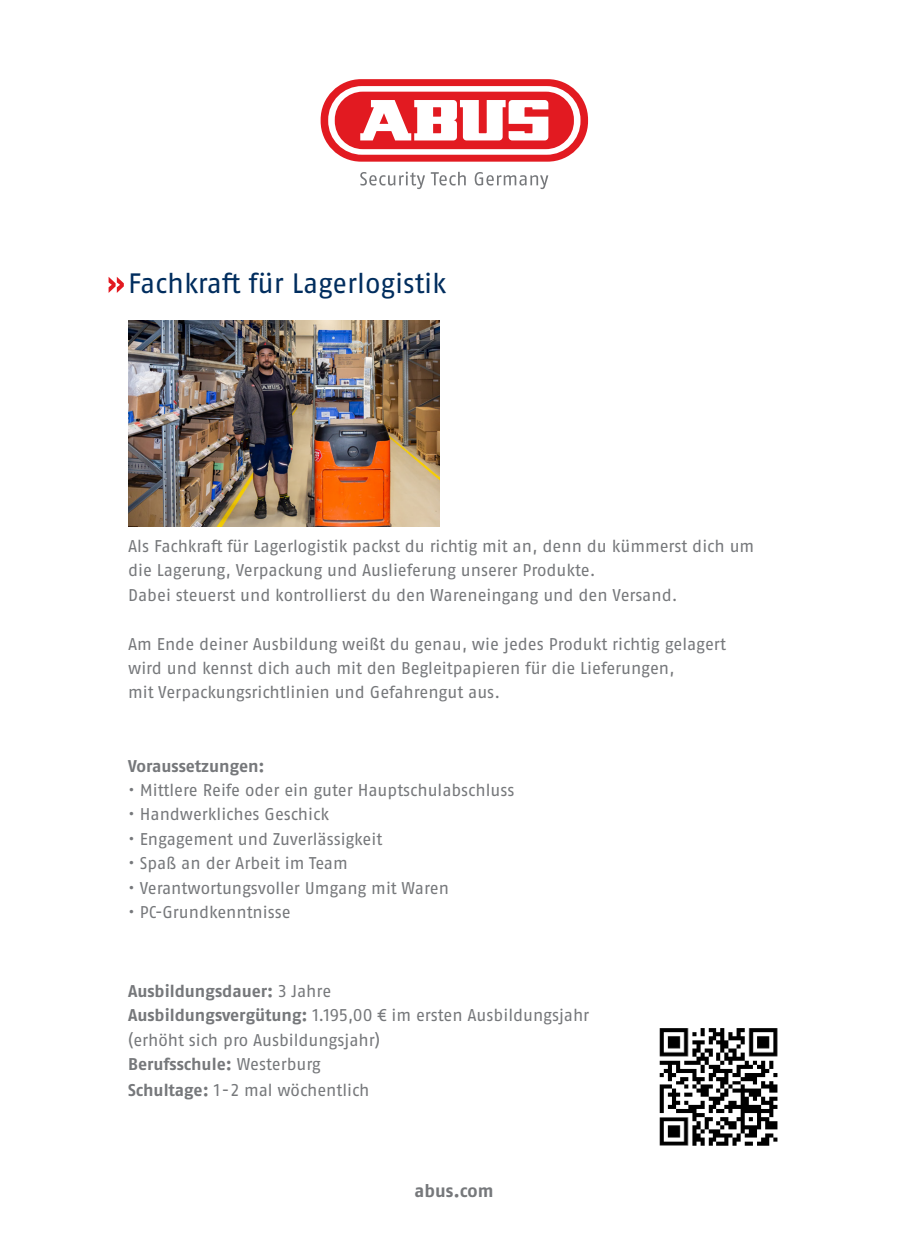
<style>
.page{position:relative;width:908px;height:1259px;background:#fff}
.page>*{position:absolute;margin:0;border:0;box-sizing:border-box;transform-origin:0 0}
.t1{font:28px "ABUS Fago Pro";letter-spacing:-.005em;color:#002d5e}
.t2{font:700 18px "ABUS Fago Pro";color:#76787b}
.t3{font:17px/24.4px "ABUS Fago Pro";letter-spacing:-.005em;color:#76787b}
.t4{font:700 17px "ABUS Fago Pro";letter-spacing:-.005em;color:#76787b}
.s1{font-weight:700}
</style>
<div class="page">
<div style="left:320px;top:79px;width:267px;height:83px;background:#e21a21;border-radius:40px"></div>
<svg style="left:328px;top:86px;width:252px;height:69px;background:#fcedee"></svg>
<div style="left:334px;top:92px;width:239px;height:57px;background:#e21a21;border-radius:28px"></div>
<svg style="left:360px;top:100px;width:188px;height:40px"></svg>
<svg style="left:360px;top:172px;width:105px;height:17px"></svg>
<svg style="left:474px;top:172px;width:74px;height:17px"></svg>
<svg style="left:108px;top:277px;width:16px;height:16px"></svg>
<img style="left:128px;top:320px;width:311px;height:206px">
<img style="left:659px;top:1028px;width:119px;height:118px">
<h1 class="t1" style="left:128px;top:267px;width:320px">Fachkraft für Lagerlogistik</h1>
<p class="t3" style="left:128px;top:534px;width:627px">Als Fachkraft für Lagerlogistik packst du richtig mit an, denn du kümmerst dich um die Lagerung, Verpackung und Auslieferung unserer Produkte.<br>Dabei steuerst und kontrollierst du den Wareneingang und den Versand.</p>
<p class="t3" style="left:128px;top:631px;width:599px">Am Ende deiner Ausbildung weißt du genau, wie jedes Produkt richtig gelagert wird und kennst dich auch mit den Begleitpapieren für die Lieferungen,<br>mit Verpackungsrichtlinien und Gefahrengut aus.</p>
<p class="t4" style="left:128px;top:755px;width:138px">Voraussetzungen:</p>
<p class="t3" style="left:128px;top:778px;width:388px">• Mittlere Reife oder ein guter Hauptschulabschluss</p>
<p class="t3" style="left:128px;top:802px;width:202px">• Handwerkliches Geschick</p>
<p class="t3" style="left:128px;top:826px;width:255px">• Engagement und Zuverlässigkeit</p>
<p class="t3" style="left:128px;top:851px;width:221px">• Spaß an der Arbeit im Team</p>
<p class="t3" style="left:128px;top:875px;width:322px">• Verantwortungsvoller Umgang mit Waren</p>
<p class="t3" style="left:128px;top:900px;width:164px">• PC-Grundkenntnisse</p>
<p class="t3" style="left:128px;top:978px;width:462px"><span class="s1">Ausbildungsdauer:</span> 3 Jahre<br><span class="s1">Ausbildungsvergütung:</span> 1.195,00 € im ersten Ausbildungsjahr (erhöht sich pro Ausbildungsjahr)<br><span class="s1">Berufsschule:</span> Westerburg</p>
<p class="t3" style="left:128px;top:1078px;width:243px"><span class="s1">Schultage:</span> 1 - 2 mal wöchentlich</p>
<p class="t2" style="left:414px;top:1180px;width:80px">abus.com</p>
</div>
